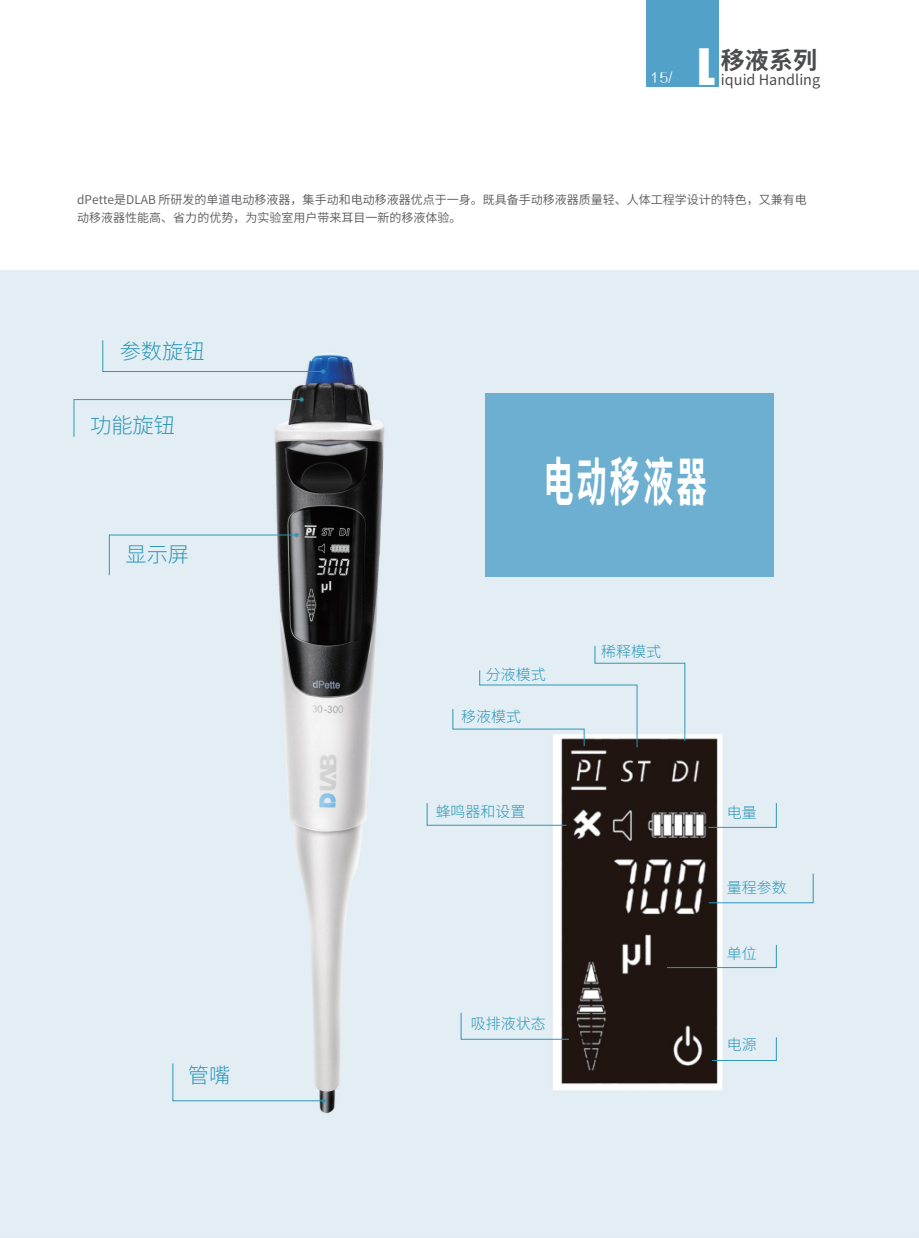
<style>
.page{position:relative;width:919px;height:1238px;background:#fff}
.page>*{position:absolute;margin:0;border:0;box-sizing:border-box;transform-origin:0 0}
.t1{font:700 52.5px "Source Han Sans CN";letter-spacing:.1em;color:#fff;scale:.58 1}
.t2{font:700 24px "Source Han Sans CN";color:#4b4c4d}
.t3{font:300 21.3px "Source Han Sans CN";color:#2d97b7}
.t4{font:300 15px "Source Han Sans CN";color:#2d97b7}
.t5{font:14.4px "Source Han Sans CN";color:#4b4c4d}
.t6{font:13.65px "S Jbosong";color:#fff}
.t7{font:12px/18px "Source Han Sans CN";color:#57585a}
.s1{font-family:"Impact";font-weight:400;font-size:46.05px;color:#fff}
</style>
<div class="page">
<img style="left:0;top:270px;width:918px;height:967px">
<svg style="left:460px;top:1012px;width:109px;height:27px;background:#d5dfe5"></svg>
<svg style="left:426px;top:802px;width:141px;height:24px;background:#d5e3e9"></svg>
<svg style="left:452px;top:645px;width:233px;height:103px;background:#d6e2e8"></svg>
<svg style="left:707px;top:802px;width:70px;height:26px;background:#c0ccd1"></svg>
<svg style="left:708px;top:872px;width:105px;height:31px;background:#cfdadf"></svg>
<svg style="left:666px;top:944px;width:111px;height:24px;background:#858a8c"></svg>
<svg style="left:711px;top:1036px;width:66px;height:25px;background:#c9d7dd"></svg>
<div style="left:485px;top:393px;width:288px;height:183px;background:#6dafd0"></div>
<svg style="left:102px;top:339px;width:223px;height:35px;background:#d6e6ef"></svg>
<svg style="left:73px;top:397px;width:231px;height:40px;background:#d7e4ea"></svg>
<svg style="left:109px;top:532px;width:190px;height:44px;background:#cddae0"></svg>
<svg style="left:172px;top:1062px;width:154px;height:41px;background:#dbe8ef"></svg>
<div style="left:646px;top:0;width:72px;height:86px;background:#52a1c8"></div>
<p class="t6" style="left:650px;top:70px;width:23px">15/</p>
<h2 class="t2" style="left:697px;top:46px;width:121px"><span class="s1">L</span> 移液系列</h2>
<p class="t5" style="left:721px;top:71px;width:101px">iquid Handling</p>
<p class="t7" style="left:77px;top:190px;width:731px">dPette是DLAB 所研发的单道电动移液器，集手动和电动移液器优点于一身。既具备手动移液器质量轻、人体工程学设计的特色，又兼有电动移液器性能高、省力的优势，为实验室用户带来耳目一新的移液体验。</p>
<h3 class="t3" style="left:120px;top:339px;width:87px">参数旋钮</h3>
<h3 class="t3" style="left:90px;top:413px;width:87px">功能旋钮</h3>
<h3 class="t3" style="left:125px;top:542px;width:65px">显示屏</h3>
<h3 class="t3" style="left:188px;top:1063px;width:44px">管嘴</h3>
<h1 class="t1" style="left:543px;top:452px;width:283px">电动移液器</h1>
<p class="t4" style="left:486px;top:665px;width:61px">分液模式</p>
<p class="t4" style="left:461px;top:708px;width:61px">移液模式</p>
<p class="t4" style="left:435px;top:803px;width:91px">蜂鸣器和设置</p>
<p class="t4" style="left:601px;top:642px;width:61px">稀释模式</p>
<p class="t4" style="left:471px;top:1015px;width:76px">吸排液状态</p>
<p class="t4" style="left:726px;top:803px;width:31px">电量</p>
<p class="t4" style="left:726px;top:879px;width:61px">量程参数</p>
<p class="t4" style="left:726px;top:945px;width:31px">单位</p>
<p class="t4" style="left:726px;top:1035px;width:31px">电源</p>
</div>
